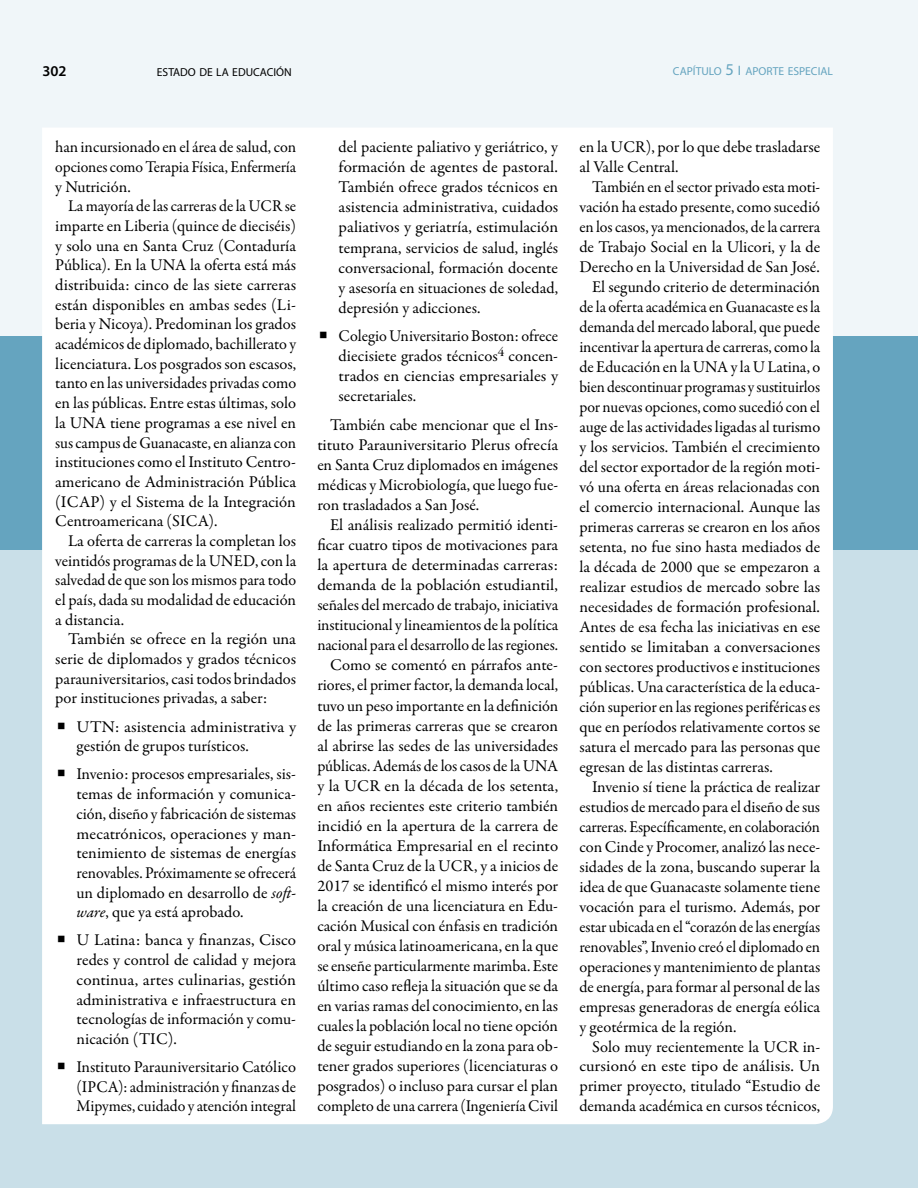
<style>
.page{position:relative;width:918px;height:1188px;background:#fff}
.page>*{position:absolute;margin:0;border:0;box-sizing:border-box;transform-origin:0 0}
.t1{font:16.5px/20.1px "Garamond Premr Pro";letter-spacing:-.005em;color:#000;text-align:justify}
.t2{font:16.5px "Garamond Premr Pro";letter-spacing:-.005em;color:#000;scale:.95 1}
.t3{font:16.5px/19.6px "Garamond Premr Pro";letter-spacing:-.005em;color:#000;scale:1.04 1}
.t4{font:16.5px "Garamond Premr Pro";letter-spacing:-.005em;color:#000;scale:.96 1}
.t5{font:16.5px "Garamond Premr Pro";letter-spacing:-.005em;color:#000;scale:1.05 1}
.t6{font:600 15px "Myriad Pro";color:#000}
.t7{font:11.55px "Myriad Pro";color:#65a4bf}
.t8{font:11.55px "Myriad Pro";color:#000}
.s1{font-size:16.5px}
.s2{font-size:13.65px}
.s3{font-style:italic}
</style>
<div class="page">
<div style="left:0;top:0;width:918px;height:343px;background:#f0f6f9"></div>
<div style="left:0;top:550px;width:918px;height:638px;background:#c9dfe8"></div>
<div style="left:0;top:337px;width:918px;height:213px;background:#65a4bf"></div>
<div style="left:42px;top:128px;width:791px;height:996px;background:#fff"></div>
<svg style="left:58px;top:722px;width:7px;height:7px"></svg>
<svg style="left:58px;top:770px;width:7px;height:7px"></svg>
<svg style="left:58px;top:936px;width:7px;height:7px"></svg>
<svg style="left:58px;top:1063px;width:7px;height:6px"></svg>
<svg style="left:320px;top:332px;width:7px;height:6px"></svg>
<p class="t6" style="left:43px;top:61px;width:26px">302</p>
<p class="t8" style="left:157px;top:65px;width:136px">ESTADO DE LA EDUCACIÓN</p>
<p class="t7" style="left:673px;top:64px;width:161px">CAPÍTULO <span class="s1">5</span> <span class="s2">I</span> APORTE ESPECIAL</p>
<p class="t1" style="left:55px;top:138px;width:242px;line-height:19.6px">han incursionado en el área de salud, con opciones como Terapia Física, Enfermería y Nutrición.</p>
<p class="t1" style="left:55px;top:197px;width:242px;line-height:19.6px;text-indent:13px">La mayoría de las carreras de la UCR se imparte en Liberia (quince de dieciséis) y solo una en Santa Cruz (Contaduría Pública). En la UNA la oferta está más distribuida: cinco de las siete carreras están disponibles en ambas sedes (Li&shy;beria y Nicoya). Predominan los grados académicos de diplomado, bachillerato y licenciatura. Los posgrados son escasos, tanto en las universidades privadas como en las públicas. Entre estas últimas, solo la UNA tiene programas a ese nivel en sus campus de Guanacaste, en alianza con instituciones como el Instituto Centro&shy;americano de Administración Pública (ICAP) y el Sistema de la Integración Centroamericana (SICA).</p>
<p class="t1" style="left:55px;top:531px;width:242px;line-height:19.6px;text-indent:13px">La oferta de carreras la completan los veintidós programas de la UNED, con la salvedad de que son los mismos para todo el país, dada su modalidad de educación a distancia.</p>
<p class="t1" style="left:55px;top:630px;width:242px;line-height:19.6px;text-indent:13px">También se ofrece en la región una serie de diplomados y grados técnicos parauniversitarios, casi todos brindados por instituciones privadas, a saber:</p>
<p class="t3" style="left:77px;top:717px;width:213px">UTN: asistencia administrativa y gestión de grupos turísticos.</p>
<p class="t1" style="left:77px;top:765px;width:221px;line-height:19.6px">Invenio: procesos empresariales, sis&shy;temas de información y comunica&shy;ción, diseño y fabricación de sistemas mecatrónicos, operaciones y man&shy;tenimiento de sistemas de energías renovables. Próximamente se ofrecerá un diplomado en desarrollo de <span class="s3">soft&shy;ware</span>, que ya está aprobado.</p>
<p class="t1" style="left:77px;top:931px;width:221px;line-height:19.6px">U Latina: banca y finanzas, Cisco redes y control de calidad y mejora continua, artes culinarias, gestión administrativa e infraestructura en tecnologías de información y comu&shy;nicación (TIC).</p>
<p class="t1" style="left:77px;top:1057px;width:221px;line-height:19.6px">Instituto Parauniversitario Católico (IPCA): administración y finanzas de Mipymes, cuidado y atención integral</p>
<p class="t1" style="left:339px;top:137px;width:221px">del paciente paliativo y geriátrico, y formación de agentes de pastoral.<br>También ofrece grados técnicos en asistencia administrativa, cuidados paliativos y geriatría, estimulación temprana, servicios de salud, inglés conversacional, formación docente y asesoría en situaciones de soledad, depresión y adicciones.</p>
<p class="t1" style="left:339px;top:326px;width:221px">Colegio Universitario Boston: ofrece diecisiete grados técnicos<sup>4</sup> concen&shy;trados en ciencias empresariales y secretariales.</p>
<p class="t1" style="left:317px;top:415px;width:242px;text-indent:13px">También cabe mencionar que el Ins&shy;tituto Parauniversitario Plerus ofrecía en Santa Cruz diplomados en imágenes médicas y Microbiología, que luego fue&shy;ron trasladados a San José.</p>
<p class="t1" style="left:317px;top:515px;width:242px;text-align:right">El análisis realizado permitió identi&shy;ficar cuatro tipos de motivaciones para la apertura de determinadas carreras: demanda de la población estudiantil, señales del mercado de trabajo, iniciativa institucional y lineamientos de la política nacional para el desarrollo de las regiones.<br>Como se comentó en párrafos ante&shy;riores, el primer factor, la demanda local, tuvo un peso importante en la definición de las primeras carreras que se crearon al abrirse las sedes de las universidades públicas. Además de los casos de la UNA y la UCR en la década de los setenta, en años recientes este criterio también incidió en la apertura de la carrera de Informática Empresarial en el recinto de Santa Cruz de la UCR, y a inicios de 2017 se identificó el mismo interés por la creación de una licenciatura en Edu&shy;cación Musical con énfasis en tradición oral y música latinoamericana, en la que se enseñe particularmente marimba. Este último caso refleja la situación que se da en varias ramas del conocimiento, en las cuales la población local no tiene opción de seguir estudiando en la zona para ob&shy;tener grados superiores (licenciaturas o posgrados) o incluso para cursar el plan completo de una carrera (Ingeniería Civil</p>
<p class="t1" style="left:579px;top:138px;width:242px">en la UCR), por lo que debe trasladarse al Valle Central.</p>
<p class="t1" style="left:592px;top:177px;width:230px">También en el sector privado esta moti-</p>
<p class="t1" style="left:579px;top:197px;width:242px">vación ha estado presente, como sucedió</p>
<p class="t1" style="left:579px;top:217px;width:242px">en los casos, ya mencionados, de la carrera</p>
<p class="t1" style="left:579px;top:237px;width:242px">de Trabajo Social en la Ulicori, y la de</p>
<p class="t1" style="left:579px;top:257px;width:242px">Derecho en la Universidad de San José.</p>
<p class="t1" style="left:592px;top:277px;width:230px">El segundo criterio de determinación</p>
<p class="t1" style="left:579px;top:297px;width:242px">de la oferta académica en Guanacaste es la</p>
<p class="t1" style="left:579px;top:317px;width:242px">demanda del mercado laboral, que puede</p>
<p class="t1" style="left:579px;top:337px;width:242px">incentivar la apertura de carreras, como la</p>
<p class="t1" style="left:579px;top:357px;width:242px">de Educación en la UNA y la U Latina, o</p>
<p class="t2" style="left:579px;top:377px;width:255px">bien descontinuar programas y sustituirlos</p>
<p class="t4" style="left:579px;top:397px;width:252px">por nuevas opciones, como sucedió con el</p>
<p class="t1" style="left:579px;top:417px;width:242px">auge de las actividades ligadas al turismo</p>
<p class="t1" style="left:579px;top:437px;width:242px">y los servicios. También el crecimiento</p>
<p class="t1" style="left:579px;top:457px;width:242px">del sector exportador de la región moti-</p>
<p class="t1" style="left:579px;top:477px;width:242px">vó una oferta en áreas relacionadas con</p>
<p class="t1" style="left:579px;top:497px;width:242px">el comercio internacional. Aunque las</p>
<p class="t1" style="left:579px;top:517px;width:242px">primeras carreras se crearon en los años</p>
<p class="t1" style="left:579px;top:537px;width:242px">setenta, no fue sino hasta mediados de</p>
<p class="t1" style="left:579px;top:557px;width:242px">la década de 2000 que se empezaron a</p>
<p class="t1" style="left:579px;top:577px;width:242px">realizar estudios de mercado sobre las</p>
<p class="t1" style="left:579px;top:597px;width:242px">necesidades de formación profesional.</p>
<p class="t1" style="left:579px;top:617px;width:242px">Antes de esa fecha las iniciativas en ese</p>
<p class="t1" style="left:579px;top:637px;width:242px">sentido se limitaban a conversaciones</p>
<p class="t1" style="left:579px;top:657px;width:242px">con sectores productivos e instituciones</p>
<p class="t1" style="left:579px;top:677px;width:242px">públicas. Una característica de la educa-</p>
<p class="t1" style="left:579px;top:697px;width:242px">ción superior en las regiones periféricas es</p>
<p class="t1" style="left:579px;top:717px;width:242px">que en períodos relativamente cortos se</p>
<p class="t1" style="left:579px;top:737px;width:242px">satura el mercado para las personas que</p>
<p class="t1" style="left:579px;top:757px;width:195px">egresan de las distintas carreras.</p>
<p class="t1" style="left:592px;top:777px;width:230px">Invenio sí tiene la práctica de realizar</p>
<p class="t1" style="left:579px;top:797px;width:242px">estudios de mercado para el diseño de sus</p>
<p class="t2" style="left:579px;top:817px;width:255px">carreras. Específicamente, en colaboración</p>
<p class="t1" style="left:579px;top:837px;width:242px">con Cinde y Procomer, analizó las nece-</p>
<p class="t1" style="left:579px;top:857px;width:242px">sidades de la zona, buscando superar la</p>
<p class="t1" style="left:579px;top:877px;width:242px">idea de que Guanacaste solamente tiene</p>
<p class="t1" style="left:579px;top:897px;width:242px">vocación para el turismo. Además, por</p>
<p class="t2" style="left:579px;top:917px;width:255px">estar ubicada en el “corazón de las energías</p>
<p class="t1" style="left:579px;top:937px;width:242px">renovables”, Invenio creó el diplomado en</p>
<p class="t1" style="left:579px;top:957px;width:242px">operaciones y mantenimiento de plantas</p>
<p class="t1" style="left:579px;top:977px;width:242px">de energía, para formar al personal de las</p>
<p class="t1" style="left:579px;top:997px;width:242px">empresas generadoras de energía eólica</p>
<p class="t1" style="left:579px;top:1017px;width:159px">y geotérmica de la región.</p>
<p class="t1" style="left:592px;top:1037px;width:230px">Solo muy recientemente la UCR in-</p>
<p class="t5" style="left:579px;top:1056px;width:231px">cursionó en este tipo de análisis. Un</p>
<p class="t1" style="left:579px;top:1077px;width:242px">primer proyecto, titulado “Estudio de</p>
<p class="t1" style="left:579px;top:1097px;width:242px">demanda académica en cursos técnicos,</p>
</div>
